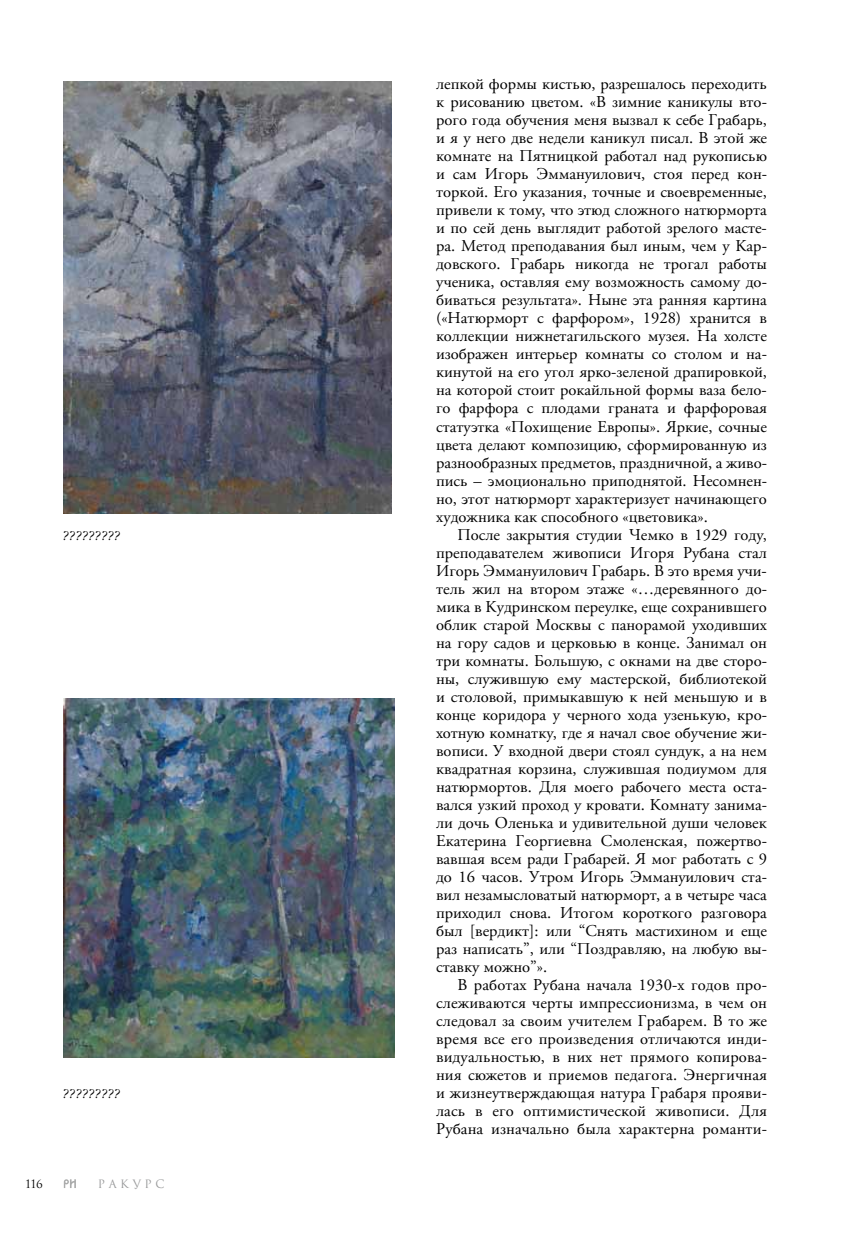
<style>
.page{position:relative;width:851px;height:1234px;background:#fff}
.page>*{position:absolute;margin:0;border:0;box-sizing:border-box;transform-origin:0 0}
.t1{font:16.5px/18px "APC Garamond";color:#000;text-align:justify}
.t2{font:italic 12px "Kudryashev";color:#000}
.t3{font:11.25px "Romul";letter-spacing:.33em;color:#969798}
.t4{font:11.25px "Romul";color:#000}
</style>
<div class="page">
<svg style="left:64px;top:1179px;width:12px;height:8px"></svg>
<img style="left:64px;top:81px;width:328px;height:432px">
<img style="left:64px;top:698px;width:330px;height:359px">
<p class="t2" style="left:63px;top:528px;width:59px">?????????</p>
<p class="t2" style="left:63px;top:1086px;width:59px">?????????</p>
<p class="t4" style="left:25px;top:1176px;width:19px">116</p>
<p class="t3" style="left:98px;top:1176px;width:68px">ракурс</p>
<p class="t1" style="left:436px;top:75px;width:332px">лепкой формы кистью, разрешалось переходить к рисованию цветом. «В зимние каникулы вто&shy;рого года обучения меня вызвал к себе Грабарь, и я у него две недели каникул писал. В этой же комнате на Пятницкой работал над рукописью и сам Игорь Эммануилович, стоя перед кон&shy;торкой. Его указания, точные и своевременные, привели к тому, что этюд сложного натюрморта и по сей день выглядит работой зрелого масте&shy;ра. Метод преподавания был иным, чем у Кар&shy;довского. Грабарь никогда не трогал работы ученика, оставляя ему возможность самому до&shy;биваться результата». Ныне эта ранняя картина («Натюрморт с фарфором», 1928) хранится в коллекции нижнетагильского музея. На холсте изображен интерьер комнаты со столом и на&shy;кинутой на его угол ярко-зеленой драпировкой, на которой стоит рокайльной формы ваза бело&shy;го фарфора с плодами граната и фарфоровая статуэтка «Похищение Европы». Яркие, сочные цвета делают композицию, сформированную из разнообразных предметов, праздничной, а живо&shy;пись – эмоционально приподнятой. Несомнен&shy;но, этот натюрморт характеризует начинающего художника как способного «цветовика».</p>
<p class="t1" style="left:436px;top:525px;width:332px;text-indent:21px">После закрытия студии Чемко в 1929 году, преподавателем живописи Игоря Рубана стал Игорь Эммануилович Грабарь. В это время учи&shy;тель жил на втором этаже «…деревянного до&shy;мика в Кудринском переулке, еще сохранившего облик старой Москвы с панорамой уходивших на гору садов и церковью в конце. Занимал он три комнаты. Большую, с окнами на две сторо&shy;ны, служившую ему мастерской, библиотекой и столовой, примыкавшую к ней меньшую и в конце коридора у черного хода узенькую, кро&shy;хотную комнатку, где я начал свое обучение жи&shy;вописи. У входной двери стоял сундук, а на нем квадратная корзина, служившая подиумом для натюрмортов. Для моего рабочего места оста&shy;вался узкий проход у кровати. Комнату занима&shy;ли дочь Оленька и удивительной души человек Екатерина Георгиевна Смоленская, пожертво&shy;вавшая всем ради Грабарей. Я мог работать с 9 до 16 часов. Утром Игорь Эммануилович ста&shy;вил незамысловатый натюрморт, а в четыре часа приходил снова. Итогом короткого разговора был [вердикт]: или “Снять мастихином и еще раз написать”, или “Поздравляю, на любую вы&shy;ставку можно”».</p>
<p class="t1" style="left:436px;top:975px;width:332px;text-indent:21px">В работах Рубана начала 1930-х годов про&shy;слеживаются черты импрессионизма, в чем он следовал за своим учителем Грабарем. В то же время все его произведения отличаются инди&shy;видуальностью, в них нет прямого копирова&shy;ния сюжетов и приемов педагога. Энергичная и жизнеутверждающая натура Грабаря прояви&shy;лась в его оптимистической живописи. Для Рубана изначально была характерна романти-</p>
</div>
